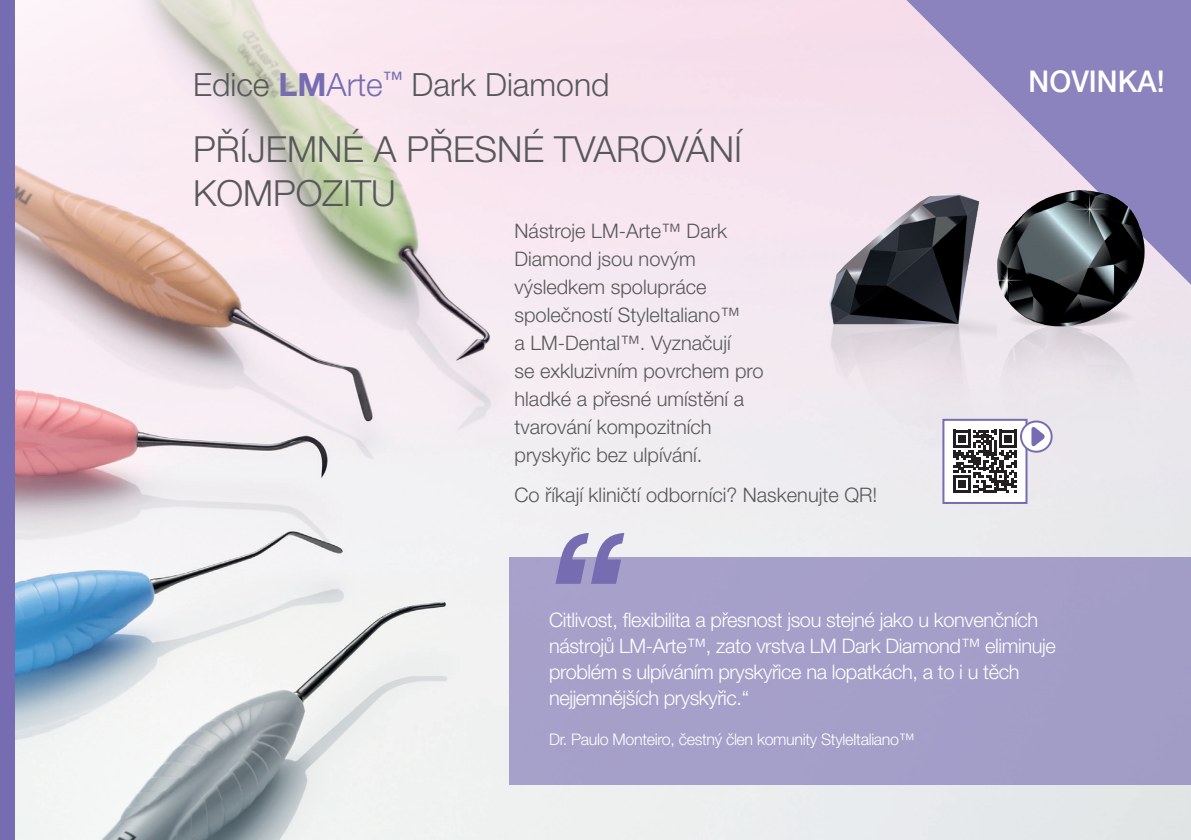
<style>
.page{position:relative;width:1191px;height:840px;background:#fff}
.page>*{position:absolute;margin:0;border:0;box-sizing:border-box;transform-origin:0 0}
.t1{font:italic 500 180px "Helvetica Neue LT Pro";color:#766cb1}
.t2{font:500 38px "Helvetica Neue LT Pro";color:#fff}
.t3{font:300 36px/43.2px "Helvetica Neue LT Pro";color:#57585a}
.t4{font:300 32px "Helvetica Neue LT Pro";color:#57585a}
.t5{font:500 30px "Helvetica Neue LT Pro";color:#fff;scale:.96 1}
.t6{font:300 20px/28px "Helvetica Neue LT Pro";color:#57585a}
.t7{font:300 20px/26px "Helvetica Neue LT Pro";letter-spacing:-.02em;color:#fff}
.t8{font:300 16px "Helvetica Neue LT Pro";letter-spacing:-.02em;color:#fff}
.s1{font-weight:700;color:#766cb1}
.s2{color:#766cb1}
</style>
<div class="page">
<img style="left:14px;top:0;width:1177px;height:839px">
<div style="left:0;top:0;width:14px;height:839px;background:#766cb1"></div>
<div style="left:509px;top:557px;width:682px;height:227px;background:#a49fc9"></div>
<svg style="left:906px;top:0;width:285px;height:284px;background:#a69bc9"></svg>
<img style="left:811px;top:149px;width:185px;height:300px">
<img style="left:996px;top:162px;width:168px;height:259px">
<div style="left:943px;top:419px;width:83px;height:83px;background:#fff"></div>
<svg style="left:953px;top:429px;width:63px;height:63px"></svg>
<div style="left:942px;top:418px;width:85px;height:85px;border:2px solid #766cb1"></div>
<svg style="left:1021px;top:421px;width:30px;height:30px"></svg>
<div style="left:1020px;top:420px;width:32px;height:32px;border:2px solid #766cb1;border-radius:50%"></div>
<svg style="left:1030px;top:424px;width:15px;height:21px"></svg>
<h3 class="t4" style="left:193px;top:65px;width:418px">Edice <span class="s1">LM</span><span class="s2">Arte</span><sup>™</sup> Dark Diamond</h3>
<h3 class="t5" style="left:1028px;top:64px;width:143px">NOVINKA!</h3>
<h2 class="t2" style="left:1065px;top:62px;width:99px">NEW!</h2>
<h3 class="t3" style="left:193px;top:127px;width:550px">PŘÍJEMNÉ A PŘESNÉ TVAROVÁNÍ<br>KOMPOZITU</h3>
<p class="t6" style="left:514px;top:216px;width:250px">Nástroje LM-Arte™ Dark<br>Diamond jsou novým výsledkem spolupráce společností StyleItaliano™<br>a LM-Dental™. Vyznačují<br>se exkluzivním povrchem pro hladké a přesné umístění a tvarování kompozitních pryskyřic bez ulpívání.</p>
<p class="t6" style="left:514px;top:480px;width:364px">Co říkají kliničtí odborníci? Naskenujte QR!</p>
<h1 class="t1" style="left:542px;top:489px;width:81px">“</h1>
<p class="t7" style="left:549px;top:606px;width:508px">Citlivost, flexibilita a přesnost jsou stejné jako u konvenčních nástrojů LM-Arte™, zato vrstva LM Dark Diamond™ eliminuje problém s ulpíváním pryskyřice na lopatkách, a to i u těch nejjemnějších pryskyřic.“</p>
<p class="t8" style="left:549px;top:729px;width:367px">Dr. Paulo Monteiro, čestný člen komunity StyleItaliano™</p>
</div>
